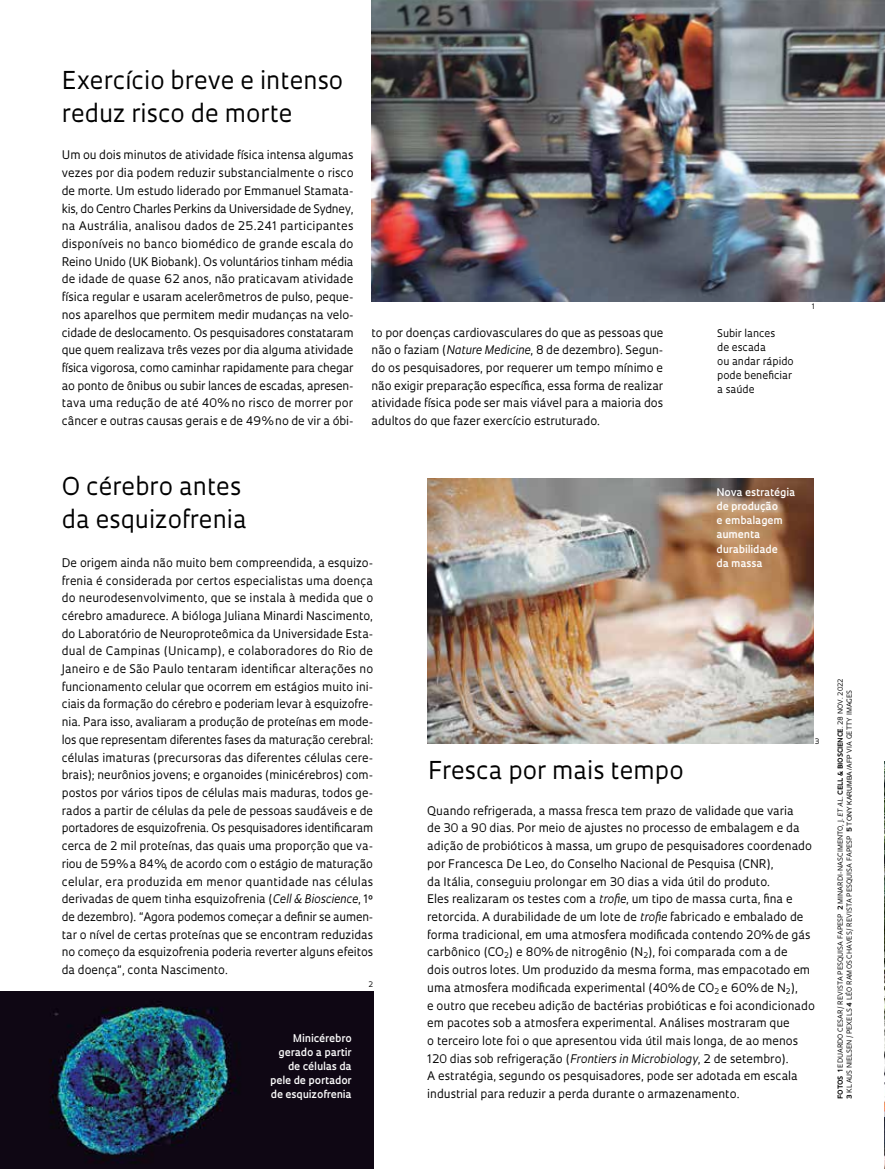
<style>
.page{position:relative;width:885px;height:1169px;background:#fff}
.page>*{position:absolute;margin:0;border:0;box-sizing:border-box;transform-origin:0 0}
.t1{font:24px/33px "Oculum";color:#000}
.t2{font:11.55px/17.7px "Oculum";color:#000;text-align:justify}
.t3{font:600 10.35px/14.1px "Oculum";color:#fff;text-align:right}
.t4{font:10.35px/14.1px "Oculum";color:#000}
.t5{font:7.35px "Oculum";color:#000}
.t6{font:6.75px/8.9px "Oculum";letter-spacing:.015em;color:#000}
.s1{font-style:italic}
.s2{font-weight:700}
.s3{font-family:"Arial"}
</style>
<div class="page">
<img style="left:0;top:991px;width:373px;height:177px">
<img style="left:372px;top:0;width:513px;height:301px">
<img style="left:884px;top:761px;width:1px;height:407px">
<img style="left:427px;top:478px;width:386px;height:265px">
<h1 class="t1" style="left:62px;top:63px;width:283px">Exercício breve e intenso reduz risco de morte</h1>
<p class="t2" style="left:62px;top:146px;width:293px">Um ou dois minutos de atividade física intensa algumas vezes por dia podem reduzir substancialmente o risco de morte. Um estudo liderado por Emmanuel Stamata&shy;kis, do Centro Charles Perkins da Universidade de Sydney, na Austrália, analisou dados de 25.241 participantes disponíveis no banco biomédico de grande escala do Reino Unido (UK Biobank). Os voluntários tinham média de idade de quase 62 anos, não praticavam atividade física regular e usaram acelerômetros de pulso, peque&shy;nos aparelhos que permitem medir mudanças na velo&shy;cidade de deslocamento. Os pesquisadores constataram que quem realizava três vezes por dia alguma atividade física vigorosa, como caminhar rapidamente para chegar ao ponto de ônibus ou subir lances de escadas, apresen&shy;tava uma redução de até 40% no risco de morrer por câncer e outras causas gerais e de 49% no de vir a óbi-</p>
<p class="t2" style="left:372px;top:323px;width:293px">to por doenças cardiovasculares do que as pessoas que não o faziam (<span class="s1">Nature Medicine</span>, 8 de dezembro). Segun&shy;do os pesquisadores, por requerer um tempo mínimo e não exigir preparação específica, essa forma de realizar atividade física pode ser mais viável para a maioria dos adultos do que fazer exercício estruturado.</p>
<p class="t4" style="left:717px;top:325px;width:78px">Subir lances<br>de escada<br>ou andar rápido pode beneficiar a saúde</p>
<p class="t5" style="left:812px;top:301px;width:5px">1</p>
<h1 class="t1" style="left:62px;top:468px;width:187px">O cérebro antes da esquizofrenia</h1>
<p class="t2" style="left:62px;top:553px;width:313px">De origem ainda não muito bem compreendida, a esquizo&shy;frenia é considerada por certos especialistas uma doença do neurodesenvolvimento, que se instala à medida que o cérebro amadurece. A bióloga Juliana Minardi Nascimento, do Laboratório de Neuroproteômica da Universidade Esta&shy;dual de Campinas (Unicamp), e colaboradores do Rio de Janeiro e de São Paulo tentaram identificar alterações no funcionamento celular que ocorrem em estágios muito ini&shy;ciais da formação do cérebro e poderiam levar à esquizofre&shy;nia. Para isso, avaliaram a produção de proteínas em mode&shy;los que representam diferentes fases da maturação cerebral: células imaturas (precursoras das diferentes células cere&shy;brais); neurônios jovens; e organoides (minicérebros) com&shy;postos por vários tipos de células mais maduras, todos ge&shy;rados a partir de células da pele de pessoas saudáveis e de portadores de esquizofrenia. Os pesquisadores identificaram cerca de 2 mil proteínas, das quais uma proporção que va&shy;riou de 59% a 84%, de acordo com o estágio de maturação celular, era produzida em menor quantidade nas células derivadas de quem tinha esquizofrenia (<span class="s1">Cell &amp; Bioscience</span>, 1º de dezembro). “Agora podemos começar a definir se aumen&shy;tar o nível de certas proteínas que se encontram reduzidas no começo da esquizofrenia poderia reverter alguns efeitos da doença”, conta Nascimento.</p>
<p class="t5" style="left:368px;top:979px;width:6px">2</p>
<p class="t3" style="left:270px;top:1030px;width:83px">Minicérebro gerado a partir de células da pele de portador de esquizofrenia</p>
<p class="t3" style="left:716px;top:484px;width:80px;text-align:left">Nova estratégia de produção<br>e embalagem aumenta durabilidade<br>da massa</p>
<p class="t5" style="left:815px;top:736px;width:6px">3</p>
<h1 class="t1" style="left:428px;top:753px;width:257px">Fresca por mais tempo</h1>
<p class="t2" style="left:427px;top:801px;width:389px;text-align:left">Quando refrigerada, a massa fresca tem prazo de validade que varia<br>de 30 a 90 dias. Por meio de ajustes no processo de embalagem e da adição de probióticos à massa, um grupo de pesquisadores coordenado por Francesca De Leo, do Conselho Nacional de Pesquisa (CNR),<br>da Itália, conseguiu prolongar em 30 dias a vida útil do produto.<br>Eles realizaram os testes com a <span class="s1">trofie</span>, um tipo de massa curta, fina e retorcida. A durabilidade de um lote de <span class="s1">trofie</span> fabricado e embalado de forma tradicional, em uma atmosfera modificada contendo 20% de gás carbônico (CO<sub>2</sub>) e 80% de nitrogênio (N<sub>2</sub>), foi comparada com a de<br>dois outros lotes. Um produzido da mesma forma, mas empacotado em uma atmosfera modificada experimental (40% de CO<sub>2</sub> e 60% de N<sub>2</sub>),<br>e outro que recebeu adição de bactérias probióticas e foi acondicionado em pacotes sob a atmosfera experimental. Análises mostraram que<br>o terceiro lote foi o que apresentou vida útil mais longa, de ao menos 120 dias sob refrigeração (<span class="s1">Frontiers in Microbiology</span>, 2 de setembro).<br>A estratégia, segundo os pesquisadores, pode ser adotada em escala industrial para reduzir a perda durante o armazenamento.</p>
<p class="t6" style="left:836px;top:1098px;width:422px;rotate:-90deg"><span class="s2">FOTOS 1</span> EDUARDO CESAR/REVISTA PESQUISA FAPESP <span class="s2">2</span> MINARDI-NASCIMENTO, J. <span class="s1">ET AL</span>. <span class="s2">CELL &amp; BIOSCIENCE</span>. 28 NOV. 2022<br><span class="s2">3</span> KLAUS NIELSEN/PEXELS <span class="s2">4</span> LÉO RAMOS CHAVES /REVISTA PESQUISA FAPESP <span class="s2">5</span> <span class="s3">TONY KARUMBA/AFP</span> VIA GETTY IMAGES</p>
</div>
